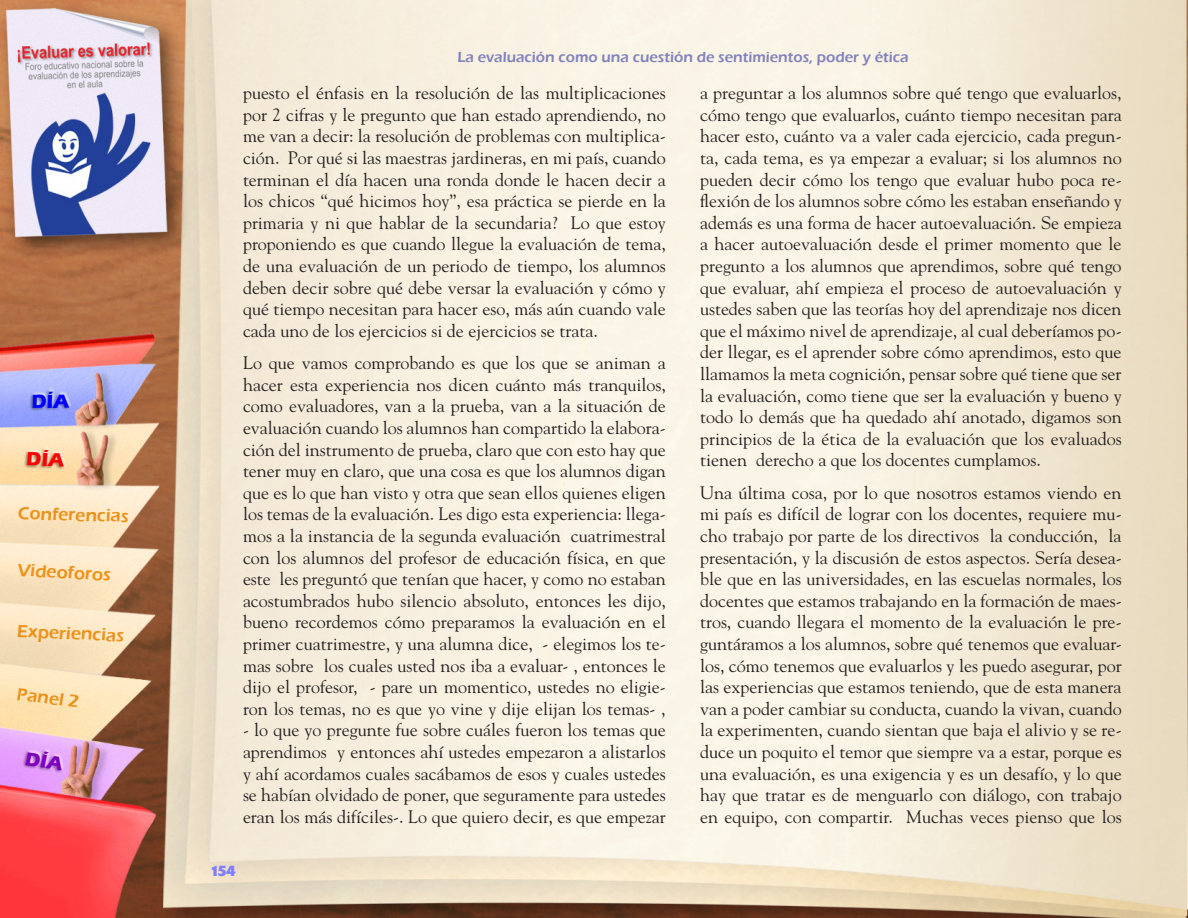
<style>
.page{position:relative;width:1188px;height:918px;background:#fff}
.page>*{position:absolute;margin:0;border:0;box-sizing:border-box;transform-origin:0 0}
.texto_corrido{font:18px/21.6px "Goudy";color:#231f20;text-align:justify}
.t1{font:600 18px "Eras ITC";color:#ea921a}
.t2{font:600 15px "Eras ITC";color:#8283bd}
.t3{font:700 15px "Delta";color:#8080ff}
</style>
<div class="page">
<img style="left:0;top:0;width:1188px;height:918px">
<svg style="left:11px;top:375px;width:160px;height:127px;background:#cdb2aa"></svg>
<svg style="left:0;top:715px;width:172px;height:118px;background:#cf7d86"></svg>
<p class="t1" style="left:18px;top:503px;width:112px;rotate:1deg">Conferencias</p>
<p class="t1" style="left:18px;top:560px;width:95px;rotate:3deg">Videoforos</p>
<p class="t1" style="left:17px;top:621px;width:109px;rotate:2deg">Experiencias</p>
<p class="t1" style="left:18px;top:684px;width:64px;rotate:7deg">Panel 2</p>
<p class="t2" style="left:457px;top:48px;width:453px">La evaluación como una cuestión de sentimientos, poder y ética</p>
<p class="texto_corrido" style="left:243px;top:82px;width:424px">puesto el énfasis en la resolución de las multiplicaciones por 2 cifras y le pregunto que han estado aprendiendo, no me van a decir: la resolución de problemas con multiplica&shy;ción. Por qué si las maestras jardineras, en mi país, cuando terminan el día hacen una ronda donde le hacen decir a los chicos “qué hicimos hoy”, esa práctica se pierde en la primaria y ni que hablar de la secundaria? Lo que estoy proponiendo es que cuando llegue la evaluación de tema, de una evaluación de un periodo de tiempo, los alumnos deben decir sobre qué debe versar la evaluación y cómo y qué tiempo necesitan para hacer eso, más aún cuando vale cada uno de los ejercicios si de ejercicios se trata.</p>
<p class="texto_corrido" style="left:243px;top:352px;width:424px">Lo que vamos comprobando es que los que se animan a hacer esta experiencia nos dicen cuánto más tranquilos, como evaluadores, van a la prueba, van a la situación de evaluación cuando los alumnos han compartido la elabora&shy;ción del instrumento de prueba, claro que con esto hay que tener muy en claro, que una cosa es que los alumnos digan que es lo que han visto y otra que sean ellos quienes eligen los temas de la evaluación. Les digo esta experiencia: llega&shy;mos a la instancia de la segunda evaluación cuatrimestral con los alumnos del profesor de educación física, en que este les preguntó que tenían que hacer, y como no estaban acostumbrados hubo silencio absoluto, entonces les dijo, bueno recordemos cómo preparamos la evaluación en el primer cuatrimestre, y una alumna dice, - elegimos los te&shy;mas sobre los cuales usted nos iba a evaluar- , entonces le dijo el profesor, - pare un momentico, ustedes no eligie&shy;ron los temas, no es que yo vine y dije elijan los temas- ,</p>
<p class="texto_corrido" style="left:243px;top:719px;width:424px">- lo que yo pregunte fue sobre cuáles fueron los temas que aprendimos y entonces ahí ustedes empezaron a alistarlos y ahí acordamos cuales sacábamos de esos y cuales ustedes se habían olvidado de poner, que seguramente para ustedes eran los más difíciles-. Lo que quiero decir, es que empezar</p>
<p class="t3" style="left:210px;top:862px;width:27px">154</p>
<p class="texto_corrido" style="left:700px;top:82px;width:423px">a preguntar a los alumnos sobre qué tengo que evaluarlos, cómo tengo que evaluarlos, cuánto tiempo necesitan para hacer esto, cuánto va a valer cada ejercicio, cada pregun&shy;ta, cada tema, es ya empezar a evaluar; si los alumnos no pueden decir cómo los tengo que evaluar hubo poca re&shy;flexión de los alumnos sobre cómo les estaban enseñando y además es una forma de hacer autoevaluación. Se empieza a hacer autoevaluación desde el primer momento que le pregunto a los alumnos que aprendimos, sobre qué tengo que evaluar, ahí empieza el proceso de autoevaluación y ustedes saben que las teorías hoy del aprendizaje nos dicen que el máximo nivel de aprendizaje, al cual deberíamos po&shy;der llegar, es el aprender sobre cómo aprendimos, esto que llamamos la meta cognición, pensar sobre qué tiene que ser la evaluación, como tiene que ser la evaluación y bueno y todo lo demás que ha quedado ahí anotado, digamos son principios de la ética de la evaluación que los evaluados tienen derecho a que los docentes cumplamos.</p>
<p class="texto_corrido" style="left:700px;top:481px;width:423px">Una última cosa, por lo que nosotros estamos viendo en mi país es difícil de lograr con los docentes, requiere mu&shy;cho trabajo por parte de los directivos la conducción, la presentación, y la discusión de estos aspectos. Sería desea&shy;ble que en las universidades, en las escuelas normales, los docentes que estamos trabajando en la formación de maes&shy;tros, cuando llegara el momento de la evaluación le pre&shy;guntáramos a los alumnos, sobre qué tenemos que evaluar&shy;los, cómo tenemos que evaluarlos y les puedo asegurar, por las experiencias que estamos teniendo, que de esta manera van a poder cambiar su conducta, cuando la vivan, cuando la experimenten, cuando sientan que baja el alivio y se re&shy;duce un poquito el temor que siempre va a estar, porque es una evaluación, es una exigencia y es un desafío, y lo que hay que tratar es de menguarlo con diálogo, con trabajo en equipo, con compartir. Muchas veces pienso que los</p>
</div>
